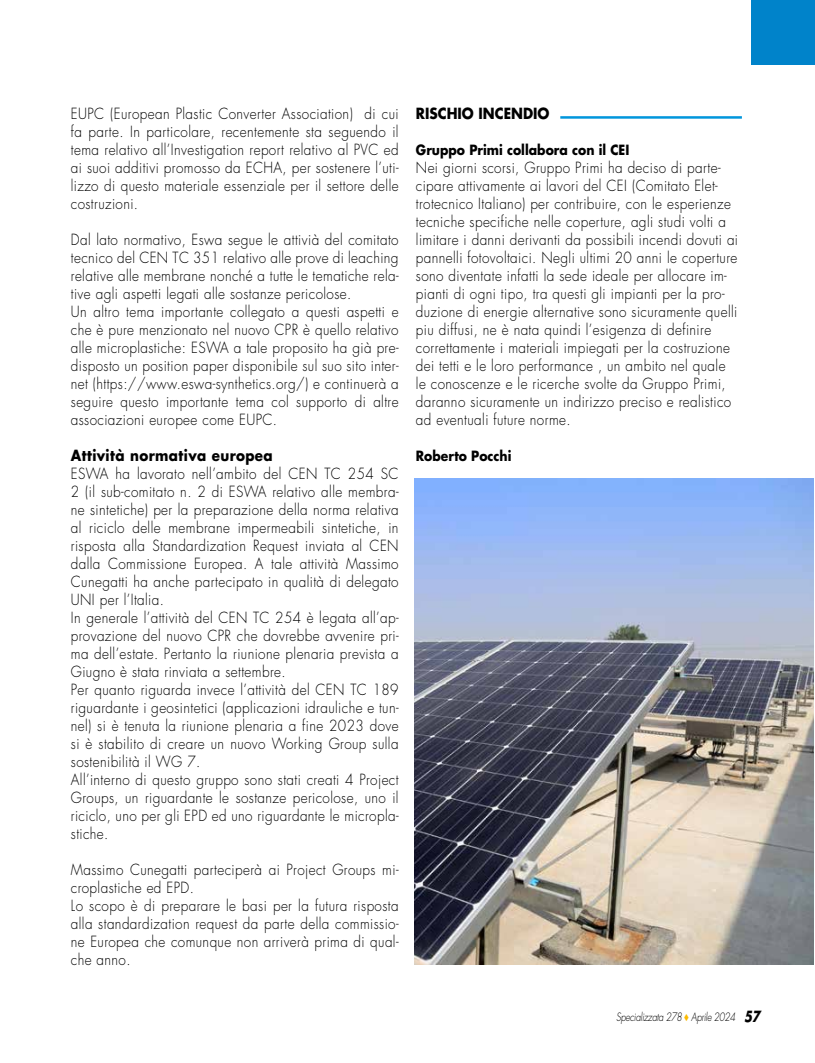
<style>
.page{position:relative;width:815px;height:1063px;background:#fff}
.page>*{position:absolute;margin:0;border:0;box-sizing:border-box;transform-origin:0 0}
.t1{font:300 15px/18px "Futura Std";letter-spacing:.03em;color:#000;scale:.9 1}
.t2{font:700 15px "Futura Std";letter-spacing:.03em;color:#000;scale:.9 1}
.t3{font:700 15px "Futura Std";color:#000;scale:.9 1}
.t4{font:700 13.75px "Futura Std";color:#000;scale:.9 1}
.t5{font:italic 300 11.25px "Futura Std";letter-spacing:-.03em;color:#000;scale:.8 1}
.s1{color:#fbba00}
.s2{font-weight:700;font-size:15px}
</style>
<div class="page">
<div style="left:751px;top:0;width:64px;height:65px;background:#0083ca"></div>
<hr style="left:560px;top:116px;width:182px;height:3px;background:#0096dc">
<img style="left:415px;top:479px;width:398px;height:486px">
<p class="t1" style="left:71px;top:105px;width:366px;text-align:justify">EUPC (European Plastic Converter Association) di cui fa parte. In particolare, recentemente sta seguendo il tema relativo all’Investigation report relativo al PVC ed ai suoi additivi promosso da ECHA, per sostenere l’uti&shy;lizzo di questo materiale essenziale per il settore delle costruzioni.</p>
<p class="t1" style="left:71px;top:231px;width:366px">Dal lato normativo, Eswa segue le attivià del comitato tecnico del CEN TC 351 relativo alle prove di leaching relative alle membrane nonché a tutte le tematiche rela&shy;tive agli aspetti legati alle sostanze pericolose.<br>Un altro tema importante collegato a questi aspetti e che è pure menzionato nel nuovo CPR è quello relativo alle microplastiche: ESWA a tale proposito ha già pre&shy;disposto un position paper disponibile sul suo sito inter&shy;net (https://www.eswa-synthetics.org/) e continuerà a seguire questo importante tema col supporto di altre associazioni europee come EUPC.</p>
<p class="t2" style="left:71px;top:445px;width:226px">Attività normativa europea</p>
<p class="t1" style="left:71px;top:465px;width:366px">ESWA ha lavorato nell’ambito del CEN TC 254 SC 2 (il sub-comitato n. 2 di ESWA relativo alle membra&shy;ne sintetiche) per la preparazione della norma relativa al riciclo delle membrane impermeabili sintetiche, in risposta alla Standardization Request inviata al CEN dalla Commissione Europea. A tale attività Massimo Cunegatti ha anche partecipato in qualità di delegato UNI per l’Italia.<br>In generale l’attività del CEN TC 254 è legata all’ap&shy;provazione del nuovo CPR che dovrebbe avvenire pri&shy;ma dell’estate. Pertanto la riunione plenaria prevista a Giugno è stata rinviata a settembre.<br>Per quanto riguarda invece l’attività del CEN TC 189 riguardante i geosintetici (applicazioni idrauliche e tun&shy;nel) si è tenuta la riunione plenaria a fine 2023 dove si è stabilito di creare un nuovo Working Group sulla sostenibilità il WG 7.<br>All’interno di questo gruppo sono stati creati 4 Project Groups, un riguardante le sostanze pericolose, uno il riciclo, uno per gli EPD ed uno riguardante le micropla&shy;stiche.</p>
<p class="t1" style="left:71px;top:861px;width:366px">Massimo Cunegatti parteciperà ai Project Groups mi&shy;croplastiche ed EPD.<br>Lo scopo è di preparare le basi per la futura risposta alla standardization request da parte della commissio&shy;ne Europea che comunque non arriverà prima di qual&shy;che anno.</p>
<p class="t3" style="left:416px;top:103px;width:150px">RISCHIO INCENDIO</p>
<p class="t4" style="left:416px;top:140px;width:239px">Gruppo Primi collabora con il CEI</p>
<p class="t1" style="left:416px;top:159px;width:360px">Nei giorni scorsi, Gruppo Primi ha deciso di parte&shy;cipare attivamente ai lavori del CEI (Comitato Elet&shy;trotecnico Italiano) per contribuire, con le esperienze tecniche specifiche nelle coperture, agli studi volti a limitare i danni derivanti da possibili incendi dovuti ai pannelli fotovoltaici. Negli ultimi 20 anni le coperture sono diventate infatti la sede ideale per allocare im&shy;pianti di ogni tipo, tra questi gli impianti per la pro&shy;duzione di energie alternative sono sicuramente quelli piu diffusi, ne è nata quindi l’esigenza di definire correttamente i materiali impiegati per la costruzione dei tetti e le loro performance , un ambito nel quale le conoscenze e le ricerche svolte da Gruppo Primi, daranno sicuramente un indirizzo preciso e realistico ad eventuali future norme.</p>
<p class="t4" style="left:416px;top:446px;width:108px">Roberto Pocchi</p>
<p class="t5" style="left:616px;top:1010px;width:182px">Specializzata 278 <span class="s1">◆</span> Aprile 2024 <span class="s2">57</span></p>
</div>
